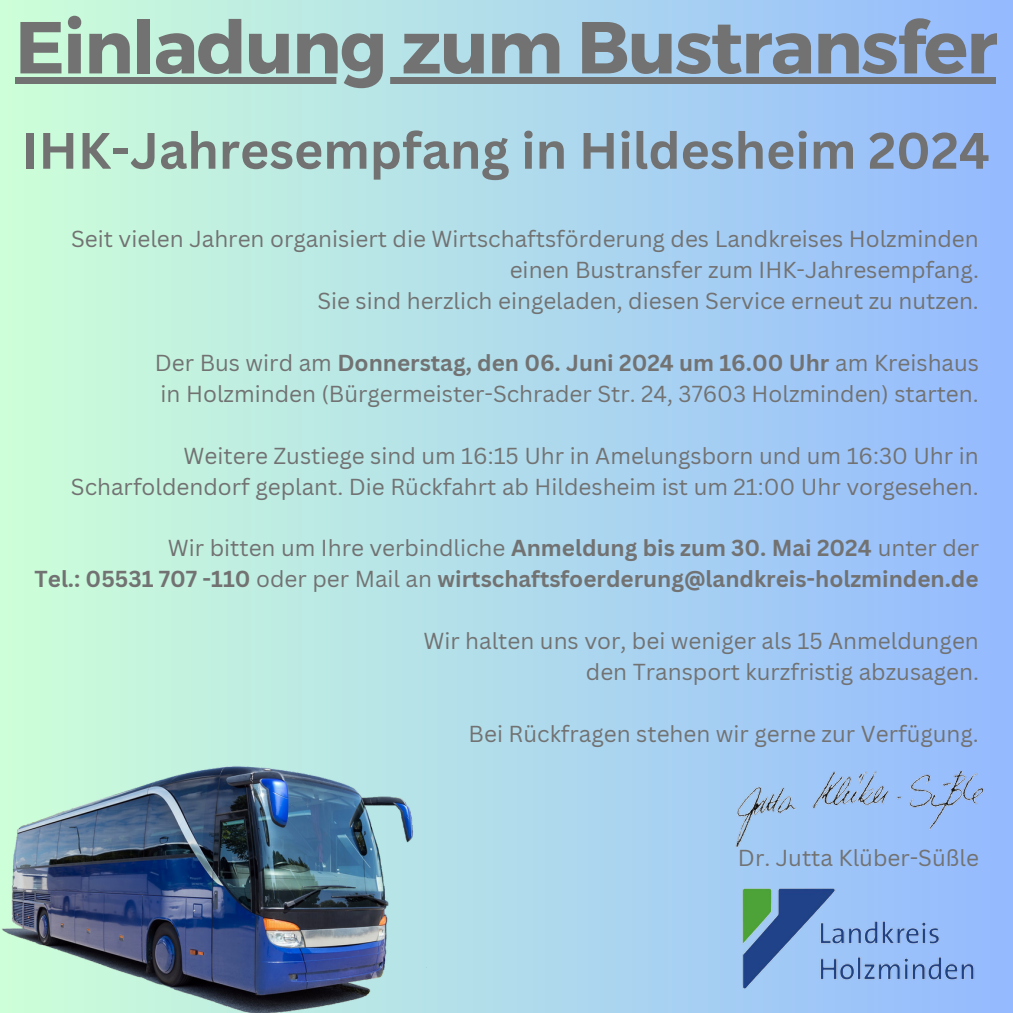
<style>
.page{position:relative;width:1013px;height:1013px;background:#fff}
.page>*{position:absolute;margin:0;border:0;box-sizing:border-box;transform-origin:0 0}
.t1{font:700 73.5px "Montserrat";letter-spacing:-.025em;color:#727272}
.t2{font:700 50px "Canva Sans";color:#727272}
.t3{font:22.5px/31px "Canva Sans";color:#727272;text-align:right}
.t4{font:700 22.5px "Canva Sans";color:#727272}
.s1{font-weight:400}
.s2{font-weight:700}
</style>
<div class="page">
<div style="left:0;top:0;width:1012px;height:1012px;background:linear-gradient(to right,#cdffd8,#94baff)"></div>
<img style="left:0;top:757px;width:427px;height:255px">
<div style="left:15px;top:77px;width:981px;height:7px;background:#727272"></div>
<img style="left:739px;top:883px;width:237px;height:110px">
<img style="left:733px;top:765px;width:253px;height:87px">
<p class="t1" style="left:15px;top:-1px;width:983px">Einladung zum Bustransfer</p>
<p class="t2" style="left:22px;top:115px;width:969px">IHK-Jahresempfang in Hildesheim 2024</p>
<h1 class="t3" style="left:71px;top:223px;width:909px">Seit vielen Jahren organisiert die Wirtschaftsförderung des Landkreises Holzminden</h1>
<h2 class="t3" style="left:509px;top:253px;width:470px">einen Bustransfer zum IHK-Jahresempfang.</h2>
<p class="t3" style="left:317px;top:284px;width:663px">Sie sind herzlich eingeladen, diesen Service erneut zu nutzen.</p>
<p class="t4" style="left:155px;top:346px;width:825px"><span class="s1">Der Bus wird am</span> Donnerstag, den 06. Juni 2024 um 16.00 Uhr <span class="s1">am Kreishaus</span></p>
<p class="t3" style="left:161px;top:377px;width:819px">in Holzminden (Bürgermeister-Schrader Str. 24, 37603 Holzminden) starten.</p>
<p class="t3" style="left:71px;top:439px;width:909px">Weitere Zustiege sind um 16:15 Uhr in Amelungsborn und um 16:30 Uhr in<br>Scharfoldendorf geplant. Die Rückfahrt ab Hildesheim ist um 21:00 Uhr vorgesehen.</p>
<p class="t3" style="left:168px;top:532px;width:812px">Wir bitten um Ihre verbindliche <span class="s2">Anmeldung bis zum 30. Mai 2024</span> unter der</p>
<p class="t4" style="left:35px;top:563px;width:945px">Tel.: 05531 707 -110 <span class="s1">oder per Mail an</span> wirtschaftsfoerderung@landkreis-holzminden.de</p>
<p class="t3" style="left:423px;top:625px;width:557px">Wir halten uns vor, bei weniger als 15 Anmeldungen</p>
<p class="t3" style="left:586px;top:656px;width:394px">den Transport kurzfristig abzusagen.</p>
<p class="t3" style="left:468px;top:718px;width:512px">Bei Rückfragen stehen wir gerne zur Verfügung.</p>
<p class="t3" style="left:738px;top:841px;width:242px">Dr. Jutta Klüber-Süßle</p>
</div>
